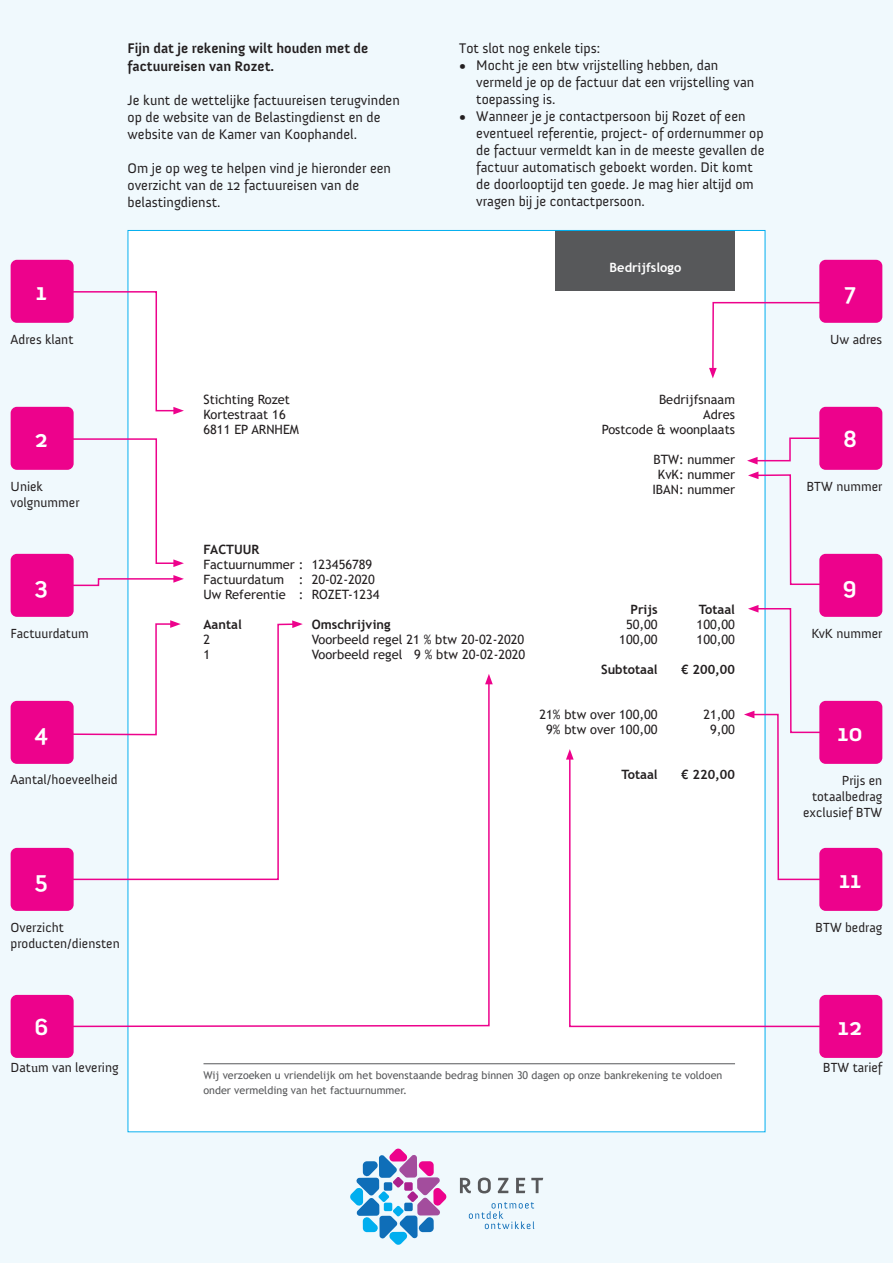
<style>
.page{position:relative;width:893px;height:1263px;background:#f0f9fd}
.page>*{position:absolute;margin:0;border:0;box-sizing:border-box;transform-origin:0 0}
.t1{font:700 24px "Anivers";color:#fff}
.t2{font:14.25px/17px "Anivers";color:#231f20}
.t3{font:700 14.25px/17.5px "Anivers";color:#231f20}
.t4{font:13.5px/16.2px "Anivers";color:#231f20}
.t5{font:12.9px/15px "Trebuchet MS";color:#231f20;text-align:center}
.t6{font:700 12.9px "Trebuchet MS";color:#231f20}
.t7{font:700 12.9px "Trebuchet MS";color:#fff}
.t8{font:10.65px/15px "Trebuchet MS";color:#57585a}
.s1{font-family:"Minion Pro"}
</style>
<div class="page">
<div style="left:128px;top:230px;width:637px;height:902px;background:#fff"></div>
<div style="left:556px;top:230px;width:179px;height:60px;background:#57585a"></div>
<hr style="left:203px;top:1063px;width:532px;height:1px;background:#57585a">
<div style="left:11px;top:407px;width:63px;height:63px;background:#ed028c;border-radius:6px"></div>
<div style="left:11px;top:554px;width:63px;height:63px;background:#ed028c;border-radius:6px"></div>
<div style="left:11px;top:701px;width:63px;height:63px;background:#ed028c;border-radius:6px"></div>
<div style="left:11px;top:848px;width:63px;height:63px;background:#ed028c;border-radius:6px"></div>
<div style="left:11px;top:995px;width:63px;height:63px;background:#ed028c;border-radius:6px"></div>
<div style="left:11px;top:260px;width:63px;height:63px;background:#ed028c;border-radius:6px"></div>
<div style="left:819px;top:407px;width:63px;height:63px;background:#ed028c;border-radius:6px"></div>
<div style="left:819px;top:554px;width:63px;height:63px;background:#ed028c;border-radius:6px"></div>
<div style="left:819px;top:701px;width:63px;height:63px;background:#ed028c;border-radius:6px"></div>
<div style="left:819px;top:848px;width:63px;height:63px;background:#ed028c;border-radius:6px"></div>
<div style="left:819px;top:995px;width:63px;height:63px;background:#ed028c;border-radius:6px"></div>
<div style="left:819px;top:260px;width:63px;height:63px;background:#ed028c;border-radius:6px"></div>
<svg style="left:70px;top:290px;width:114px;height:124px"></svg>
<svg style="left:70px;top:438px;width:114px;height:129px"></svg>
<svg style="left:73px;top:575px;width:111px;height:12px"></svg>
<svg style="left:127px;top:623px;width:165px;height:57px"></svg>
<svg style="left:292px;top:620px;width:11px;height:8px"></svg>
<svg style="left:69px;top:680px;width:421px;height:348px"></svg>
<svg style="left:485px;top:674px;width:8px;height:10px"></svg>
<svg style="left:709px;top:301px;width:126px;height:77px"></svg>
<svg style="left:747px;top:437px;width:73px;height:27px"></svg>
<svg style="left:748px;top:471px;width:75px;height:115px"></svg>
<svg style="left:744px;top:605px;width:82px;height:243px"></svg>
<svg style="left:569px;top:756px;width:255px;height:272px"></svg>
<svg style="left:566px;top:749px;width:8px;height:11px"></svg>
<svg style="left:460px;top:1178px;width:11px;height:15px"></svg>
<svg style="left:478px;top:1177px;width:13px;height:16px"></svg>
<svg style="left:498px;top:1178px;width:10px;height:15px"></svg>
<svg style="left:516px;top:1178px;width:9px;height:15px"></svg>
<svg style="left:531px;top:1178px;width:12px;height:15px"></svg>
<svg style="left:469px;top:1202px;width:65px;height:27px"></svg>
<svg style="left:350px;top:1148px;width:97px;height:97px"></svg>
<div style="left:404px;top:1182px;width:9px;height:9px;background:#ab208e;border-radius:2px"></div>
<p class="t3" style="left:128px;top:40px;width:242px">Fijn dat je rekening wilt houden met de factuureisen van Rozet.</p>
<p class="t2" style="left:128px;top:92px;width:274px">Je kunt de wettelijke factuureisen terugvinden op de website van de Belastingdienst en de website van de Kamer van Koophandel.</p>
<p class="t2" style="left:128px;top:160px;width:265px">Om je op weg te helpen vind je hieronder een overzicht van de 12 factuureisen van de belastingdienst.</p>
<p class="t2" style="left:459px;top:40px;width:142px">Tot slot nog enkele tips:</p>
<p class="t2" style="left:476px;top:57px;width:279px;text-indent:-17px">• Mocht je een btw vrijstelling hebben, dan vermeld je op de factuur dat een vrijstelling van toepassing is.</p>
<p class="t2" style="left:476px;top:108px;width:290px;text-indent:-17px">• Wanneer je je contactpersoon bij Rozet of een eventueel referentie, project- of ordernummer op de factuur vermeldt kan in de meeste gevallen de factuur automatisch geboekt worden. Dit komt de doorlooptijd ten goede. Je mag hier altijd om vragen bij je contactpersoon.</p>
<p class="t7" style="left:610px;top:260px;width:73px">Bedrijfslogo</p>
<h1 class="t1" style="left:36px;top:279px;width:13px">1</h1>
<h1 class="t1" style="left:844px;top:279px;width:13px">7</h1>
<p class="t4" style="left:11px;top:332px;width:64px">Adres klant</p>
<p class="t4" style="left:830px;top:332px;width:54px">Uw adres</p>
<h1 class="t1" style="left:35px;top:426px;width:15px">2</h1>
<p class="t4" style="left:11px;top:479px;width:70px">Uniek volgnummer</p>
<p class="t5" style="left:203px;top:391px;width:97px;text-align:left">Stichting Rozet<br>Kortestraat 16<br>6811 EP ARNHEM</p>
<p class="t5" style="left:602px;top:391px;width:135px;text-align:right">Bedrijfsnaam<br>Adres<br>Postcode &amp; woonplaats</p>
<p class="t5" style="left:652px;top:451px;width:84px">BTW: nummer<br>KvK: nummer<br>IBAN: nummer</p>
<h1 class="t1" style="left:843px;top:426px;width:15px">8</h1>
<p class="t4" style="left:806px;top:479px;width:77px">BTW nummer</p>
<h1 class="t1" style="left:35px;top:573px;width:15px">3</h1>
<p class="t4" style="left:11px;top:625px;width:80px">Factuurdatum</p>
<h1 class="t1" style="left:34px;top:720px;width:15px">4</h1>
<p class="t4" style="left:11px;top:772px;width:109px">Aantal/hoeveelheid</p>
<p class="t6" style="left:203px;top:541px;width:57px">FACTUUR</p>
<p class="t5" style="left:203px;top:557px;width:178px;text-align:left">Factuurnummer : 123456789<br>Factuurdatum : 20-02-2020<br>Uw Referentie : ROZET-1234</p>
<p class="t6" style="left:203px;top:616px;width:40px">Aantal</p>
<p class="t6" style="left:312px;top:616px;width:80px">Omschrijving</p>
<p class="t5" style="left:203px;top:632px;width:8px">2</p>
<p class="t5" style="left:312px;top:632px;width:214px">Voorbeeld regel 21 % btw 20-02-2020</p>
<p class="t5" style="left:203px;top:647px;width:8px">1</p>
<p class="t5" style="left:312px;top:647px;width:215px">Voorbeeld regel 9 % btw 20-02-2020</p>
<p class="t6" style="left:631px;top:601px;width:29px">Prijs</p>
<p class="t5" style="left:619px;top:617px;width:40px">50,00<br>100,00</p>
<p class="t6" style="left:601px;top:661px;width:58px">Subtotaal</p>
<p class="t5" style="left:539px;top:707px;width:120px">21% btw over 100,00<br>9% btw over 100,00</p>
<p class="t6" style="left:622px;top:766px;width:38px">Totaal</p>
<p class="t6" style="left:699px;top:601px;width:38px">Totaal</p>
<p class="t5" style="left:697px;top:617px;width:40px;text-align:left">100,00<br>100,00</p>
<p class="t6" style="left:681px;top:661px;width:55px">€ 200,00</p>
<p class="t5" style="left:703px;top:707px;width:33px">21,00<br>9,00</p>
<p class="t6" style="left:681px;top:766px;width:55px">€ 220,00</p>
<h1 class="t1" style="left:843px;top:573px;width:16px">9</h1>
<p class="t4" style="left:811px;top:625px;width:72px">KvK nummer</p>
<h1 class="t1" style="left:837px;top:720px;width:27px">10</h1>
<p class="t4" style="left:803px;top:772px;width:81px;text-align:right">Prijs en totaalbedrag exclusief BTW</p>
<h1 class="t1" style="left:35px;top:867px;width:14px">5</h1>
<h1 class="t1" style="left:839px;top:867px;width:24px">11</h1>
<p class="t4" style="left:11px;top:919px;width:111px">Overzicht producten/diensten</p>
<p class="t4" style="left:815px;top:919px;width:69px">BTW bedrag</p>
<h1 class="t1" style="left:34px;top:1014px;width:16px">6</h1>
<h1 class="t1" style="left:838px;top:1014px;width:26px">12</h1>
<p class="t4" style="left:11px;top:1059px;width:110px">Dat<span class="s1">u</span>m van levering</p>
<p class="t8" style="left:203px;top:1067px;width:520px">Wij verzoeken u vriendelijk om het bovenstaande bedrag binnen 30 dagen op onze bankrekening te voldoen onder vermelding van het factuurnummer.</p>
<p class="t4" style="left:823px;top:1059px;width:61px">BTW tarief</p>
</div>
